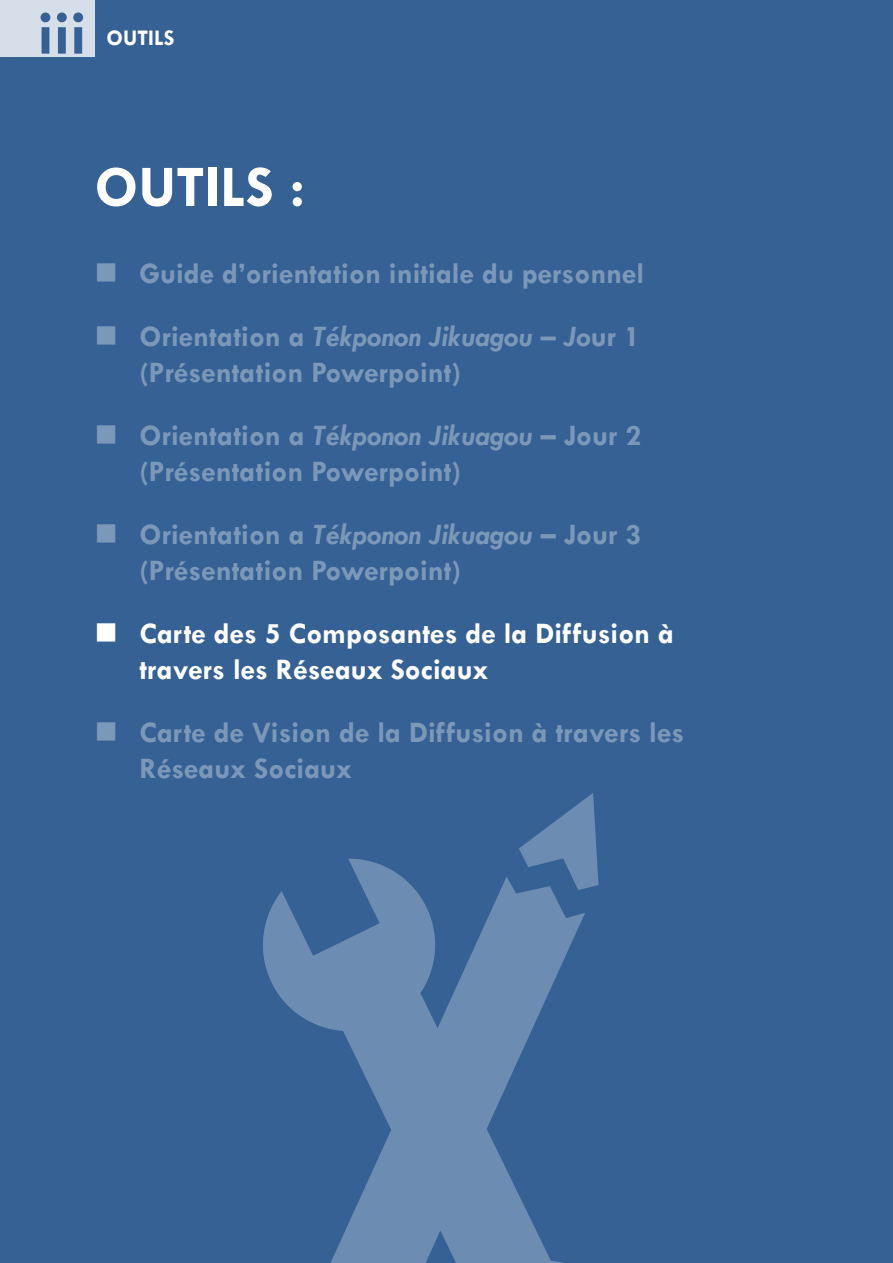
<style>
.page{position:relative;width:893px;height:1263px;background:#fff}
.page>*{position:absolute;margin:0;border:0;box-sizing:border-box;transform-origin:0 0}
.t1{font:700 63px "Tw Cen";color:#366194}
.t2{font:700 59.4px "Tw Cen";color:#fff}
.t3{font:700 30px/36px "Tw Cen";color:#7c98b9}
.t4{font:700 30px/36px "Tw Cen";color:#fff}
.t5{font:700 22.5px "Tw Cen";color:#fff}
.s1{font-style:italic}
</style>
<div class="page">
<div style="left:0;top:0;width:893px;height:63px;background:#366194"></div>
<div style="left:0;top:0;width:94px;height:64px;background:#d5dee9"></div>
<img style="left:4px;top:51px;width:91px;height:7px">
<div style="left:0;top:58px;width:893px;height:1205px;background:#366194"></div>
<img style="left:263px;top:794px;width:336px;height:469px">
<h1 class="t1" style="left:37px;top:-4px;width:51px">iii</h1>
<p class="t5" style="left:106px;top:24px;width:69px">OUTILS</p>
<h2 class="t2" style="left:94px;top:152px;width:212px">OUTILS :</h2>
<p class="t3" style="left:94px;top:254px;width:551px">■ Guide d’orientation initiale du personnel</p>
<p class="t3" style="left:139px;top:317px;width:502px;text-indent:-45px">■ Orientation a <span class="s1">Tékponon Jikuagou – Jo</span>ur 1 (Présentation Powerpoint)</p>
<p class="t3" style="left:139px;top:416px;width:503px;text-indent:-45px">■ Orientation a <span class="s1">Tékponon Jikuagou</span> – Jour 2 (Présentation Powerpoint)</p>
<p class="t3" style="left:139px;top:515px;width:503px;text-indent:-45px">■ Orientation a <span class="s1">Tékponon Jikuagou</span> – Jour 3 (Présentation Powerpoint)</p>
<p class="t4" style="left:139px;top:614px;width:536px;text-indent:-45px">■ Carte des 5 Composantes de la Diffusion à travers les Réseaux Sociaux</p>
<p class="t3" style="left:139px;top:713px;width:546px;text-indent:-45px">■ Carte de Vision de la Diffusion à travers les<br>Réseaux Sociaux</p>
</div>
